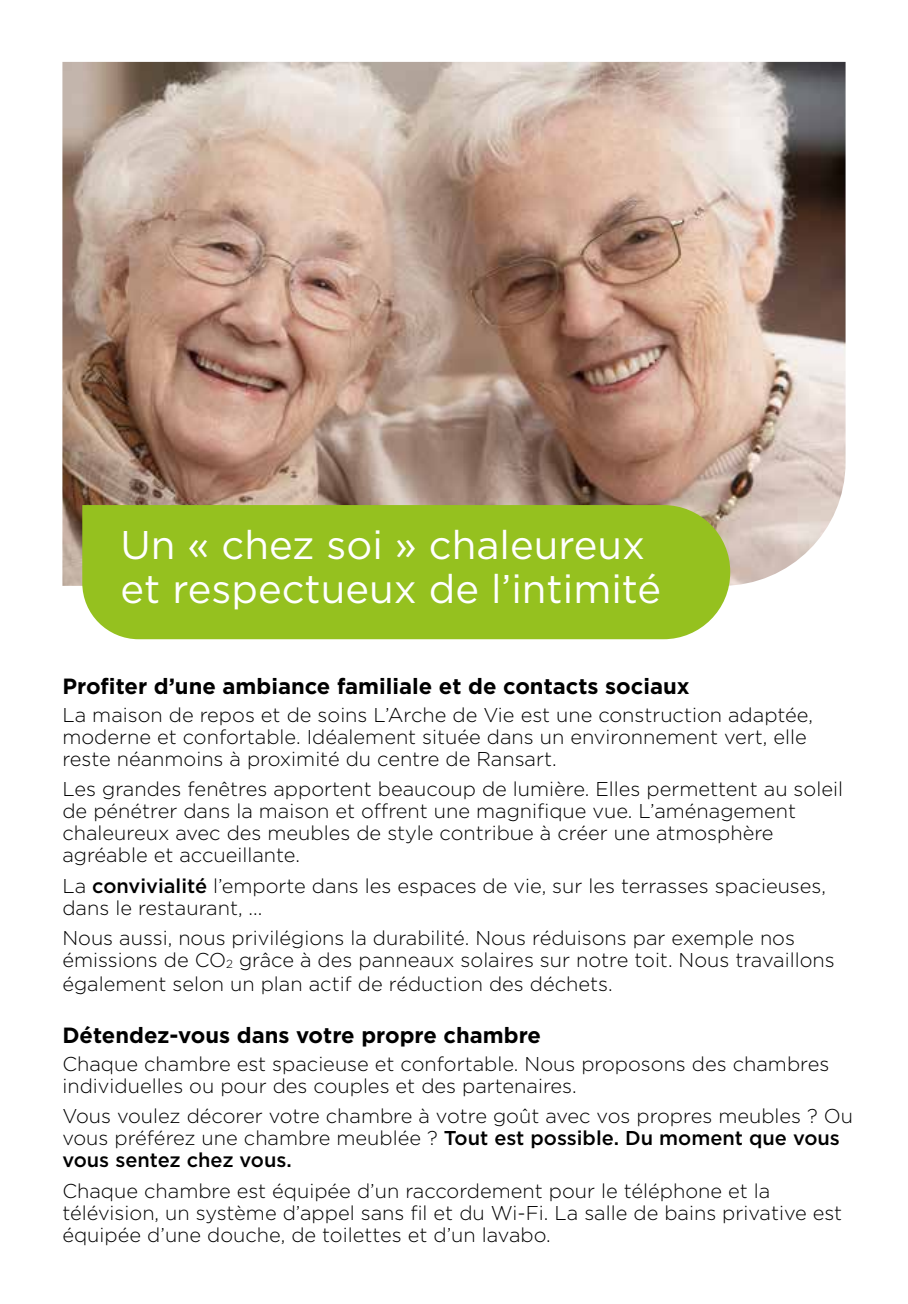
<style>
.page{position:relative;width:908px;height:1304px;background:#fff}
.page>*{position:absolute;margin:0;border:0;box-sizing:border-box;transform-origin:0 0}
.t1{font:40px/44px "Gotham";color:#fff}
.t2{font:700 22px "Gotham";color:#000}
.t3{font:300 20px/22px "Gotham";color:#000}
.s1{font-weight:500}
.s2{font-size:11.6px}
</style>
<div class="page">
<img style="left:62px;top:62px;width:783px;height:524px">
<div style="left:82px;top:505px;width:648px;height:134px;background:#95c11f"></div>
<h1 class="t1" style="left:120px;top:522px;width:542px">Un « chez soi » chaleureux et respectueux de l’intimité</h1>
<p class="t2" style="left:62px;top:672px;width:628px">Profiter d’une ambiance familiale et de contacts sociaux</p>
<p class="t3" style="left:62px;top:703px;width:751px">La maison de repos et de soins L’Arche de Vie est une construction adaptée, moderne et confortable. Idéalement située dans un environnement vert, elle reste néanmoins à proximité du centre de Ransart.</p>
<p class="t3" style="left:62px;top:778px;width:781px">Les grandes fenêtres apportent beaucoup de lumière. Elles permettent au soleil de pénétrer dans la maison et offrent une magnifique vue. L’aménagement chaleureux avec des meubles de style contribue à créer une atmosphère agréable et accueillante.</p>
<p class="t3" style="left:62px;top:874px;width:764px">La <span class="s1">convivialité</span> l’emporte dans les espaces de vie, sur les terrasses spacieuses, dans le restaurant, ...</p>
<p class="t3" style="left:62px;top:927px;width:773px">Nous aussi, nous privilégions la durabilité. Nous réduisons par exemple nos émissions de CO<span class="s2">2</span> grâce à des panneaux solaires sur notre toit. Nous travaillons</p>
<p class="t3" style="left:62px;top:973px;width:551px">également selon un plan actif de réduction des déchets.</p>
<p class="t2" style="left:62px;top:1020px;width:480px">Détendez-vous dans votre propre chambre</p>
<p class="t3" style="left:62px;top:1052px;width:768px">Chaque chambre est spacieuse et confortable. Nous proposons des chambres individuelles ou pour des couples et des partenaires.</p>
<p class="t3" style="left:62px;top:1104px;width:791px">Vous voulez décorer votre chambre à votre goût avec vos propres meubles ? Ou vous préférez une chambre meublée ? <span class="s1">Tout est possible. Du moment que vous vous sentez chez vous.</span></p>
<p class="t3" style="left:62px;top:1179px;width:781px">Chaque chambre est équipée d’un raccordement pour le téléphone et la télévision, un système d’appel sans fil et du Wi-Fi. La salle de bains privative est équipée d’une douche, de toilettes et d’un lavabo.</p>
</div>
